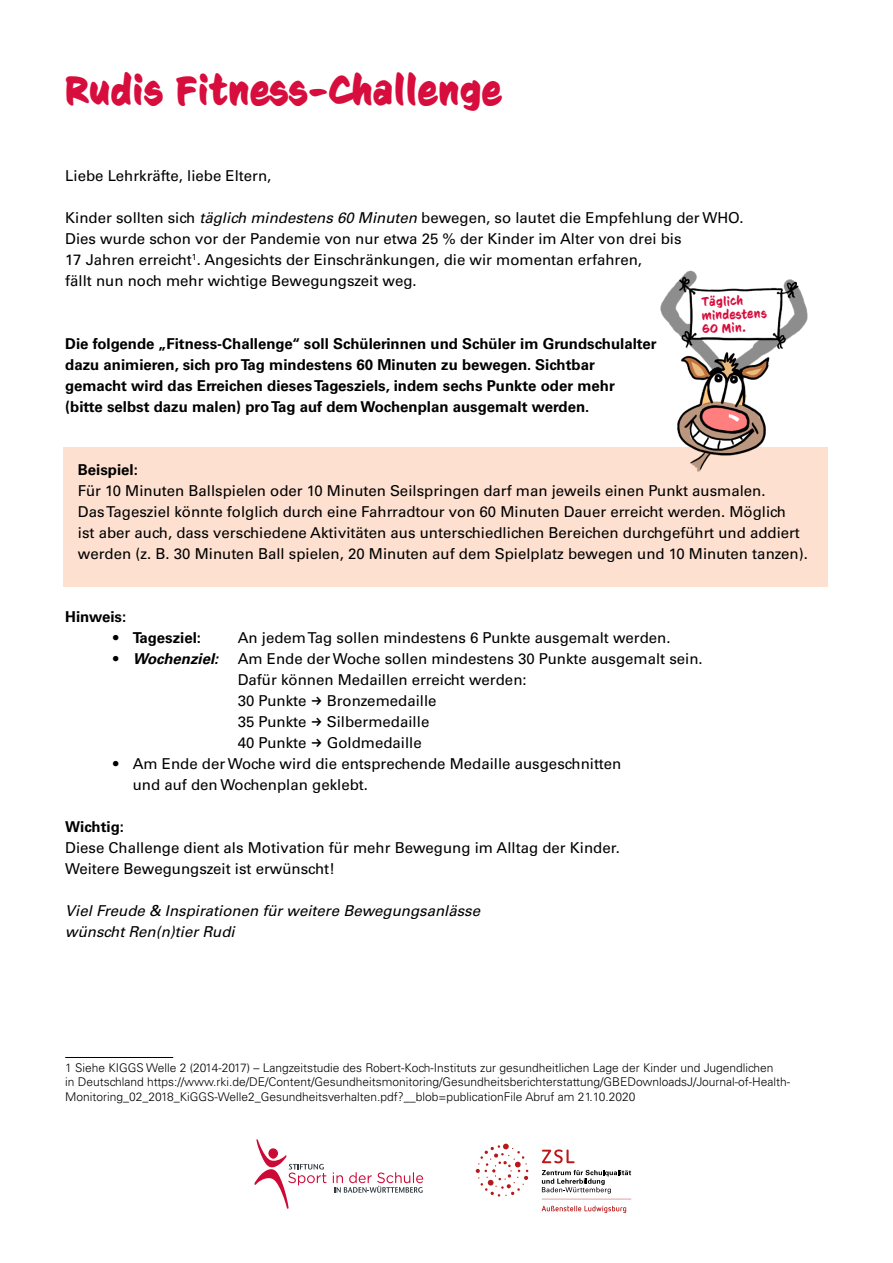
<style>
.page{position:relative;width:893px;height:1263px;background:#fff}
.page>*{position:absolute;margin:0;border:0;box-sizing:border-box;transform-origin:0 0}
.t1{font:700 39px "CC Sign Language";letter-spacing:.02em;color:#d60d3d}
.Univ_13_einzug_4{font:15px/21px "Univers LT Std";color:#000}
.Univ_13_einzug_4-2{font:700 15px/21px "Univers LT Std";color:#000}
.Univ_13_einzug_4-3{font:italic 15px "Univers LT Std";color:#000}
.Univ_13_einzug_4-4{font:italic 700 15px "Univers LT Std";color:#000}
.t2{font:12.75px/13.5px "CC Sign Language";color:#d60d3d}
.t3{font:300 12px/14.4px "Univers LT Std";color:#000}
.s1{font-style:italic}
.s2{font-weight:400}
.s3{font-weight:400;font-style:normal}
</style>
<div class="page">
<svg style="left:476px;top:1143px;width:52px;height:53px"></svg>
<svg style="left:542px;top:1149px;width:33px;height:14px"></svg>
<svg style="left:542px;top:1206px;width:84px;height:7px"></svg>
<svg style="left:542px;top:1170px;width:89px;height:30px"></svg>
<svg style="left:333px;top:1172px;width:90px;height:21px"></svg>
<svg style="left:254px;top:1139px;width:73px;height:70px"></svg>
<div style="left:64px;top:447px;width:764px;height:140px;background:#fde0d0"></div>
<hr style="left:65px;top:1057px;width:108px;height:1px;background:#000">
<img style="left:660px;top:270px;width:148px;height:202px">
<p class="t1" style="left:65px;top:67px;width:439px">Rudis Fitness-Challenge</p>
<p class="Univ_13_einzug_4" style="left:65px;top:165px;width:208px">Liebe Lehrkräfte, liebe Eltern,</p>
<p class="Univ_13_einzug_4" style="left:65px;top:207px;width:680px">Kinder sollten sich <span class="s1">täglich mindestens 60 Minuten</span> bewegen, so lautet die Empfehlung der WHO.<br>Dies wurde schon vor der Pandemie von nur etwa 25 % der Kinder im Alter von drei bis<br>17 Jahren erreicht<sup>1</sup>. Angesichts der Einschränkungen, die wir momentan erfahren,<br>fällt nun noch mehr wichtige Bewegungszeit weg.</p>
<p class="Univ_13_einzug_4-2" style="left:65px;top:333px;width:593px">Die folgende „Fitness-Challenge“ soll Schülerinnen und Schüler im Grundschulalter dazu animieren, sich pro Tag mindestens 60 Minuten zu bewegen. Sichtbar gemacht wird das Erreichen dieses Tagesziels, indem sechs Punkte oder mehr<br>(bitte selbst dazu malen) pro Tag auf dem Wochenplan ausgemalt werden.</p>
<p class="t2" style="left:701px;top:295px;width:66px;rotate:-2deg">Täglich mindestens</p>
<p class="t2" style="left:702px;top:322px;width:45px;rotate:-2deg">60 Min.</p>
<p class="Univ_13_einzug_4-2" style="left:78px;top:459px;width:62px">Beispiel:</p>
<p class="Univ_13_einzug_4" style="left:78px;top:480px;width:731px">Für 10 Minuten Ballspielen oder 10 Minuten Seilspringen darf man jeweils einen Punkt ausmalen.<br>Das Tagesziel könnte folglich durch eine Fahrradtour von 60 Minuten Dauer erreicht werden. Möglich<br>ist aber auch, dass verschiedene Aktivitäten aus unterschiedlichen Bereichen durchgeführt und addiert werden (z. B. 30 Minuten Ball spielen, 20 Minuten auf dem Spielplatz bewegen und 10 Minuten tanzen).</p>
<p class="Univ_13_einzug_4-2" style="left:65px;top:606px;width:63px">Hinweis:</p>
<p class="Univ_13_einzug_4-2" style="left:113px;top:627px;width:89px"><span class="s2">•</span> Tagesziel:</p>
<p class="Univ_13_einzug_4" style="left:238px;top:627px;width:434px">An jedem Tag sollen mindestens 6 Punkte ausgemalt werden.</p>
<p class="Univ_13_einzug_4-4" style="left:113px;top:650px;width:107px"><span class="s3">•</span> Wochenziel:</p>
<p class="Univ_13_einzug_4" style="left:238px;top:648px;width:467px">Am Ende der Woche sollen mindestens 30 Punkte ausgemalt sein.</p>
<p class="Univ_13_einzug_4" style="left:238px;top:669px;width:290px">Dafür können Medaillen erreicht werden:</p>
<p class="Univ_13_einzug_4" style="left:238px;top:690px;width:70px">30 Punkte</p>
<p class="Univ_13_einzug_4" style="left:327px;top:690px;width:111px">Bronzemedaille</p>
<p class="Univ_13_einzug_4" style="left:238px;top:711px;width:70px">35 Punkte</p>
<p class="Univ_13_einzug_4" style="left:327px;top:711px;width:104px">Silbermedaille</p>
<p class="Univ_13_einzug_4" style="left:238px;top:732px;width:70px">40 Punkte</p>
<p class="Univ_13_einzug_4" style="left:327px;top:732px;width:97px">Goldmedaille</p>
<p class="Univ_13_einzug_4" style="left:133px;top:753px;width:490px;text-indent:-20px">• Am Ende der Woche wird die entsprechende Medaille ausgeschnitten und auf den Wochenplan geklebt.</p>
<p class="Univ_13_einzug_4-2" style="left:65px;top:816px;width:60px">Wichtig:</p>
<p class="Univ_13_einzug_4" style="left:65px;top:837px;width:556px">Diese Challenge dient als Motivation für mehr Bewegung im Alltag der Kinder.<br>Weitere Bewegungszeit ist erwünscht!</p>
<p class="Univ_13_einzug_4-3" style="left:65px;top:902px;width:416px">Viel Freude &amp; Inspirationen für weitere Bewegungsanlässe</p>
<p class="Univ_13_einzug_4-3" style="left:65px;top:923px;width:171px">wünscht Ren(n)tier Rudi</p>
<p class="t3" style="left:65px;top:1060px;width:726px">1 Siehe KIGGS Welle 2 (2014-2017) – Langzeitstudie des Robert-Koch-Instituts zur gesundheitlichen Lage der Kinder und Jugendlichen<br>in Deutschland https://www.rki.de/DE/Content/Gesundheitsmonitoring/Gesundheitsberichterstattung/GBEDownloadsJ/Journal-of-Health-<br>Monitoring_02_2018_KiGGS-Welle2_Gesundheitsverhalten.pdf?__blob=publicationFile Abruf am 21.10.2020</p>
</div>
